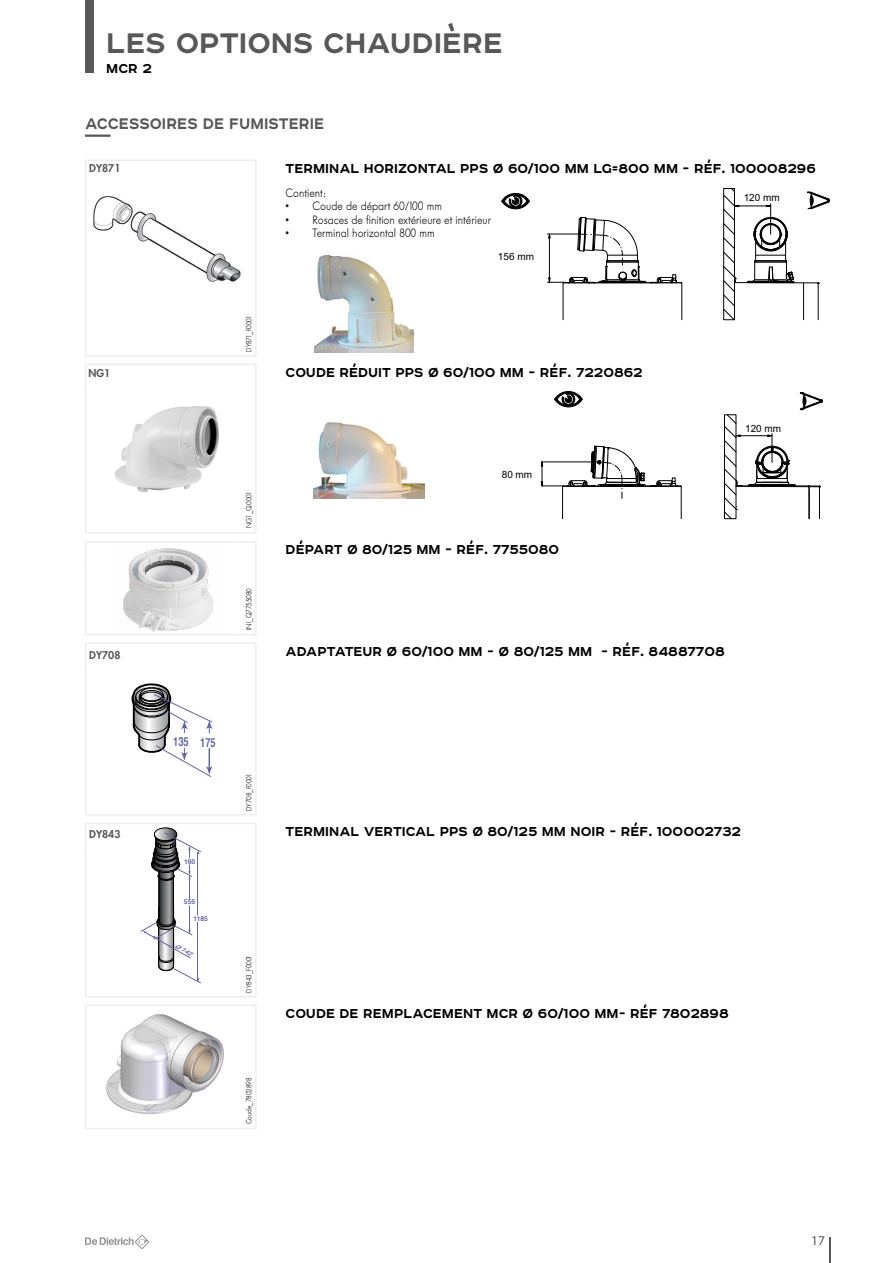
<style>
.page{position:relative;width:893px;height:1263px;background:#fff}
.page>*{position:absolute;margin:0;border:0;box-sizing:border-box;transform-origin:0 0}
.t1{font:700 36px "Affect";color:#58585a}
.t2{font:700 19.5px "Affect";color:#58585a;scale:.95 1}
.t3{font:700 16.5px "Affect";color:#000}
.t4{font:14.25px "Arial Unicode MS";color:#000}
.t5{font:13.5px "Myriad Pro";color:#58585a}
.t6{font:12.9px "Arial Unicode MS";color:#000}
.t7{font:700 12.45px "Helvetica";color:#6364a6;scale:.75 1}
.t8{font:300 12px "Futura BQ";color:#000;scale:.9 1}
.t9{font:800 10.5px "Futura Std";color:#58585a}
.t10{font:10.05px "Arial";color:#000}
.t11{font:10.05px "Arial";color:#000}
.t12{font:300 7.5px "Futura BQ";color:#000;scale:.9 1}
.t13{font:300 7.5px "Futura BQ";letter-spacing:-.02em;color:#000;scale:.9 1}
.t14{font:700 6.75px "Helvetica";color:#6364a6}
.t15{font:italic 700 5.85px "Helvetica";color:#6364a6;scale:1.15 1}
.s1{font-style:inherit}
</style>
<div class="page">
<div style="left:85px;top:0;width:9px;height:72px;background:#58585a"></div>
<hr style="left:829px;top:1237px;width:2px;height:26px;background:#58585a">
<svg style="left:85px;top:1235px;width:64px;height:14px"></svg>
<hr style="left:85px;top:135px;width:26px;height:2px;background:#58585a">
<hr style="left:85px;top:159px;width:154px;height:2px;background:#eceded">
<hr style="left:85px;top:161px;width:2px;height:25px;background:#eceded">
<svg style="left:239px;top:159px;width:18px;height:2px"></svg>
<hr style="left:255px;top:161px;width:2px;height:25px;background:#eceded">
<hr style="left:85px;top:186px;width:2px;height:169px;background:#eceded">
<hr style="left:255px;top:186px;width:2px;height:169px;background:#eceded">
<hr style="left:85px;top:355px;width:154px;height:2px;background:#eceded">
<svg style="left:239px;top:355px;width:18px;height:2px"></svg>
<hr style="left:85px;top:364px;width:154px;height:1px;background:#eceded">
<hr style="left:85px;top:365px;width:2px;height:25px;background:#eceded">
<svg style="left:239px;top:364px;width:18px;height:1px"></svg>
<hr style="left:255px;top:365px;width:2px;height:25px;background:#eceded">
<hr style="left:85px;top:390px;width:2px;height:142px;background:#eceded">
<hr style="left:255px;top:390px;width:2px;height:142px;background:#eceded">
<hr style="left:85px;top:532px;width:154px;height:1px;background:#eceded">
<svg style="left:239px;top:532px;width:18px;height:1px"></svg>
<img style="left:93px;top:196px;width:148px;height:86px">
<hr style="left:85px;top:541px;width:154px;height:2px;background:#eceded">
<hr style="left:85px;top:543px;width:2px;height:24px;background:#eceded">
<svg style="left:239px;top:541px;width:18px;height:2px"></svg>
<hr style="left:255px;top:543px;width:2px;height:24px;background:#eceded">
<hr style="left:85px;top:567px;width:2px;height:67px;background:#eceded">
<hr style="left:255px;top:567px;width:2px;height:67px;background:#eceded">
<hr style="left:85px;top:634px;width:154px;height:1px;background:#eceded">
<svg style="left:239px;top:634px;width:18px;height:1px"></svg>
<hr style="left:85px;top:814px;width:154px;height:2px;background:#eceded">
<svg style="left:239px;top:814px;width:18px;height:2px"></svg>
<hr style="left:85px;top:996px;width:154px;height:1px;background:#eceded">
<svg style="left:239px;top:996px;width:18px;height:1px"></svg>
<hr style="left:85px;top:1128px;width:154px;height:1px;background:#eceded">
<svg style="left:239px;top:1128px;width:18px;height:1px"></svg>
<hr style="left:85px;top:642px;width:154px;height:2px;background:#eceded">
<hr style="left:85px;top:644px;width:2px;height:25px;background:#eceded">
<svg style="left:239px;top:642px;width:18px;height:2px"></svg>
<hr style="left:255px;top:644px;width:2px;height:25px;background:#eceded">
<hr style="left:85px;top:669px;width:2px;height:145px;background:#eceded">
<hr style="left:255px;top:669px;width:2px;height:145px;background:#eceded">
<hr style="left:85px;top:823px;width:154px;height:1px;background:#eceded">
<hr style="left:85px;top:824px;width:2px;height:26px;background:#eceded">
<svg style="left:239px;top:823px;width:18px;height:1px"></svg>
<hr style="left:255px;top:824px;width:2px;height:26px;background:#eceded">
<hr style="left:85px;top:850px;width:2px;height:146px;background:#eceded">
<hr style="left:255px;top:850px;width:2px;height:146px;background:#eceded">
<hr style="left:85px;top:1004px;width:154px;height:2px;background:#eceded">
<hr style="left:85px;top:1006px;width:2px;height:25px;background:#eceded">
<svg style="left:239px;top:1005px;width:18px;height:1px"></svg>
<hr style="left:255px;top:1006px;width:2px;height:25px;background:#eceded">
<hr style="left:85px;top:1031px;width:2px;height:97px;background:#eceded">
<hr style="left:255px;top:1031px;width:2px;height:97px;background:#eceded">
<img style="left:123px;top:548px;width:91px;height:83px">
<svg style="left:131px;top:683px;width:82px;height:94px"></svg>
<svg style="left:140px;top:827px;width:61px;height:157px"></svg>
<img style="left:106px;top:1014px;width:118px;height:101px">
<hr style="left:681px;top:283px;width:1px;height:37px;background:#000">
<hr style="left:563px;top:283px;width:1px;height:37px;background:#000">
<hr style="left:735px;top:282px;width:82px;height:1px;background:#000">
<hr style="left:818px;top:284px;width:1px;height:36px;background:#000">
<svg style="left:747px;top:217px;width:48px;height:66px"></svg>
<hr style="left:803px;top:283px;width:1px;height:37px;background:#000">
<svg style="left:807px;top:191px;width:23px;height:19px"></svg>
<svg style="left:501px;top:193px;width:29px;height:17px"></svg>
<svg style="left:547px;top:217px;width:136px;height:67px"></svg>
<hr style="left:547px;top:234px;width:32px;height:1px;background:#000">
<hr style="left:549px;top:235px;width:1px;height:47px;background:#000">
<svg style="left:723px;top:188px;width:16px;height:133px"></svg>
<hr style="left:770px;top:204px;width:1px;height:30px;background:#000">
<hr style="left:734px;top:206px;width:37px;height:1px;background:#000">
<hr style="left:563px;top:282px;width:118px;height:1px;background:#000">
<hr style="left:681px;top:486px;width:1px;height:33px;background:#000">
<hr style="left:562px;top:486px;width:1px;height:33px;background:#000">
<svg style="left:554px;top:391px;width:29px;height:17px"></svg>
<svg style="left:541px;top:446px;width:141px;height:52px"></svg>
<hr style="left:563px;top:486px;width:118px;height:1px;background:#000">
<svg style="left:724px;top:392px;width:99px;height:127px"></svg>
<img style="left:114px;top:406px;width:105px;height:87px">
<img style="left:314px;top:422px;width:110px;height:76px">
<img style="left:315px;top:254px;width:99px;height:99px">
<h1 class="t1" style="left:106px;top:17px;width:398px">LES OPTIONS CHAUDIÈRE</h1>
<p class="t3" style="left:106px;top:56px;width:47px">MCR 2</p>
<p class="t2" style="left:85px;top:110px;width:253px">ACCESSOIRES DE FUMISTERIE</p>
<p class="t9" style="left:89px;top:162px;width:33px">DY871</p>
<p class="t3" style="left:286px;top:156px;width:532px">TERMINAL HORIZONTAL PPS Ø 60/100 MM LG=800 MM - RÉF. 100008296</p>
<p class="t8" style="left:286px;top:186px;width:46px">Contient:</p>
<p class="t8" style="left:286px;top:199px;width:175px">• Coude de départ 60/100 mm</p>
<p class="t8" style="left:286px;top:213px;width:230px">• Rosaces de finition extérieure et intérieur</p>
<p class="t8" style="left:286px;top:226px;width:167px">• Terminal horizontal 800 mm</p>
<p class="t10" style="left:744px;top:191px;width:38px">120 <span class="s1">mm</span></p>
<p class="t11" style="left:498px;top:250px;width:38px"><span class="s1">1</span>56 mm</p>
<p class="t13" style="left:245px;top:352px;width:42px;rotate:-90deg">DY871_F0001</p>
<p class="t9" style="left:88px;top:366px;width:23px">NG1</p>
<p class="t3" style="left:286px;top:360px;width:358px">COUDE RÉDUIT PPS Ø 60/100 MM - RÉF. 7220862</p>
<p class="t4" style="left:489px;top:366px;width:33px">6.5.4</p>
<p class="t10" style="left:745px;top:423px;width:38px">120 <span class="s1">mm</span></p>
<p class="t11" style="left:502px;top:467px;width:32px">8<span class="s1">0</span> mm</p>
<p class="t12" style="left:245px;top:528px;width:42px;rotate:-90deg">NG1_Q0001</p>
<p class="t3" style="left:286px;top:538px;width:275px">DÉPART Ø 80/125 MM - RÉF. 7755080</p>
<p class="t12" style="left:245px;top:630px;width:48px;rotate:-90deg">INI_Q7755080</p>
<p class="t9" style="left:89px;top:649px;width:33px">DY708</p>
<p class="t3" style="left:286px;top:639px;width:441px">ADAPTATEUR Ø 60/100 MM - Ø 80/125 MM - RÉF. 84887708</p>
<p class="t6" style="left:452px;top:643px;width:52px">Attention</p>
<p class="t7" style="left:173px;top:732px;width:58px">135 175</p>
<p class="t12" style="left:245px;top:811px;width:43px;rotate:-90deg">DY708_F0001</p>
<p class="t9" style="left:89px;top:827px;width:33px">DY843</p>
<p class="t3" style="left:286px;top:819px;width:457px">TERMINAL VERTICAL PPS Ø 80/125 MM NOIR - RÉF. 100002732</p>
<p class="t14" style="left:184px;top:856px;width:13px">160</p>
<p class="t14" style="left:184px;top:897px;width:13px">555</p>
<p class="t14" style="left:193px;top:913px;width:16px">1185</p>
<p class="t15" style="left:178px;top:941px;width:17px;rotate:30deg">Ø 142</p>
<p class="t12" style="left:245px;top:992px;width:43px;rotate:-90deg">DY843_F0001</p>
<p class="t3" style="left:286px;top:1001px;width:445px">COUDE DE REMPLACEMENT MCR Ø 60/100 MM- RÉF 7802898</p>
<p class="t12" style="left:245px;top:1124px;width:53px;rotate:-90deg">Coude_7802898</p>
<p class="t5" style="left:811px;top:1232px;width:15px">17</p>
</div>
